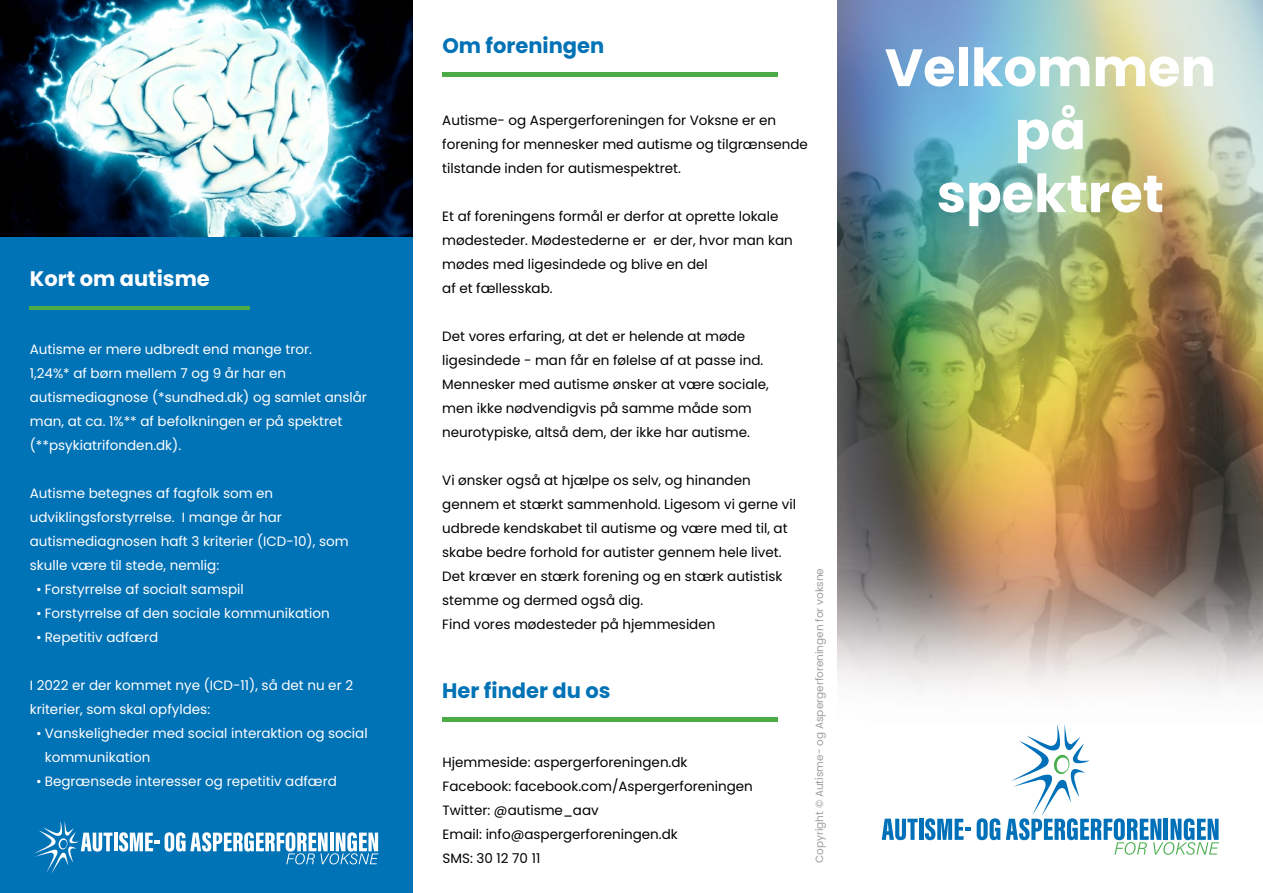
<style>
.page{position:relative;width:1263px;height:893px;background:#fff}
.page>*{position:absolute;margin:0;border:0;box-sizing:border-box;transform-origin:0 0}
.t1{font:700 52.5px/63px "Poppins";color:#fff;text-align:center}
.t2{font:700 21px "Poppins";color:#0072b6}
.t3{font:700 21px "Poppins";color:#fff}
.t4{font:13.5px/24px "Poppins";color:#000}
.t5{font:13.5px/24px "Poppins";color:#fff}
.t6{font:10.5px "Poppins";color:#9c9e9f}
</style>
<div class="page">
<img style="left:838px;top:0;width:425px;height:841px">
<svg style="left:882px;top:819px;width:36px;height:21px"></svg>
<hr style="left:919px;top:819px;width:4px;height:21px;background:#0071b9">
<svg style="left:925px;top:818px;width:46px;height:22px"></svg>
<svg style="left:977px;top:818px;width:23px;height:22px"></svg>
<svg style="left:1006px;top:724px;width:213px;height:131px"></svg>
<div style="left:0;top:0;width:412px;height:893px;background:#0072b6"></div>
<hr style="left:30px;top:306px;width:220px;height:4px;background:#4caa47">
<hr style="left:442px;top:717px;width:336px;height:4px;background:#4caa47">
<svg style="left:34px;top:821px;width:79px;height:52px"></svg>
<hr style="left:114px;top:833px;width:3px;height:18px;background:#fff">
<svg style="left:119px;top:832px;width:259px;height:32px"></svg>
<img style="left:0;top:0;width:412px;height:237px">
<div style="left:442px;top:72px;width:336px;height:5px;background:#4caa47"></div>
<h2 class="t3" style="left:30px;top:266px;width:182px">Kort om autisme</h2>
<p class="t5" style="left:30px;top:338px;width:339px">Autisme er mere udbredt end mange tror.<br>1,24%* af børn mellem 7 og 9 år har en autismediagnose (*sundhed.dk) og samlet anslår man, at ca. 1%** af befolkningen er på spektret (**psykiatrifonden.dk).</p>
<p class="t5" style="left:30px;top:482px;width:320px">Autisme betegnes af fagfolk som en udviklingsforstyrrelse. I mange år har autismediagnosen haft 3 kriterier (ICD-10), som skulle være til stede, nemlig:</p>
<p class="t5" style="left:36px;top:578px;width:209px">• Forstyrrelse af socialt samspil</p>
<p class="t5" style="left:36px;top:602px;width:295px">• Forstyrrelse af den sociale kommunikation</p>
<p class="t5" style="left:36px;top:626px;width:123px">• Repetitiv adfærd</p>
<p class="t5" style="left:30px;top:674px;width:325px">I 2022 er der kommet nye (ICD-11), så det nu er 2 kriterier, som skal opfyldes:</p>
<p class="t5" style="left:45px;top:722px;width:324px;text-indent:-9px">• Vanskeligheder med social interaktion og social kommunikation</p>
<p class="t5" style="left:36px;top:770px;width:302px">• Begrænsede interesser og repetitiv adfærd</p>
<h2 class="t2" style="left:442px;top:34px;width:163px">Om foreningen</h2>
<p class="t4" style="left:442px;top:108px;width:367px">Autisme- og Aspergerforeningen for Voksne er en forening for mennesker med autisme og tilgrænsende tilstande inden for autismespektret.</p>
<p class="t4" style="left:442px;top:204px;width:352px">Et af foreningens formål er derfor at oprette lokale mødesteder. Mødestederne er er der, hvor man kan mødes med ligesindede og blive en del<br>af et fællesskab.</p>
<p class="t4" style="left:442px;top:324px;width:328px">Det vores erfaring, at det er helende at møde ligesindede - man får en følelse af at passe ind.<br>Mennesker med autisme ønsker at være sociale, men ikke nødvendigvis på samme måde som neurotypiske, altså dem, der ikke har autisme.</p>
<p class="t4" style="left:442px;top:468px;width:355px">Vi ønsker også at hjælpe os selv, og hinanden gennem et stærkt sammenhold. Ligesom vi gerne vil udbrede kendskabet til autisme og være med til, at skabe bedre forhold for autister gennem hele livet.<br>Det kræver en stærk forening og en stærk autistisk stemme og dermed også dig.<br>Find vores mødesteder på hjemmesiden</p>
<p class="t6" style="left:813px;top:863px;width:297px;rotate:-90deg">Copyright © Autisme- og Aspergerforeningen for voksne</p>
<h2 class="t2" style="left:442px;top:678px;width:170px">Her finder du os</h2>
<p class="t4" style="left:443px;top:750px;width:312px">Hjemmeside: aspergerforeningen.dk<br>Facebook: facebook.com/Aspergerforeningen<br>Twitter: @autisme_aav<br>Email: info@aspergerforeningen.dk<br>SMS: 30 12 70 11</p>
<h1 class="t1" style="left:885px;top:37px;width:332px">Velkommen på<br>spektret</h1>
</div>
